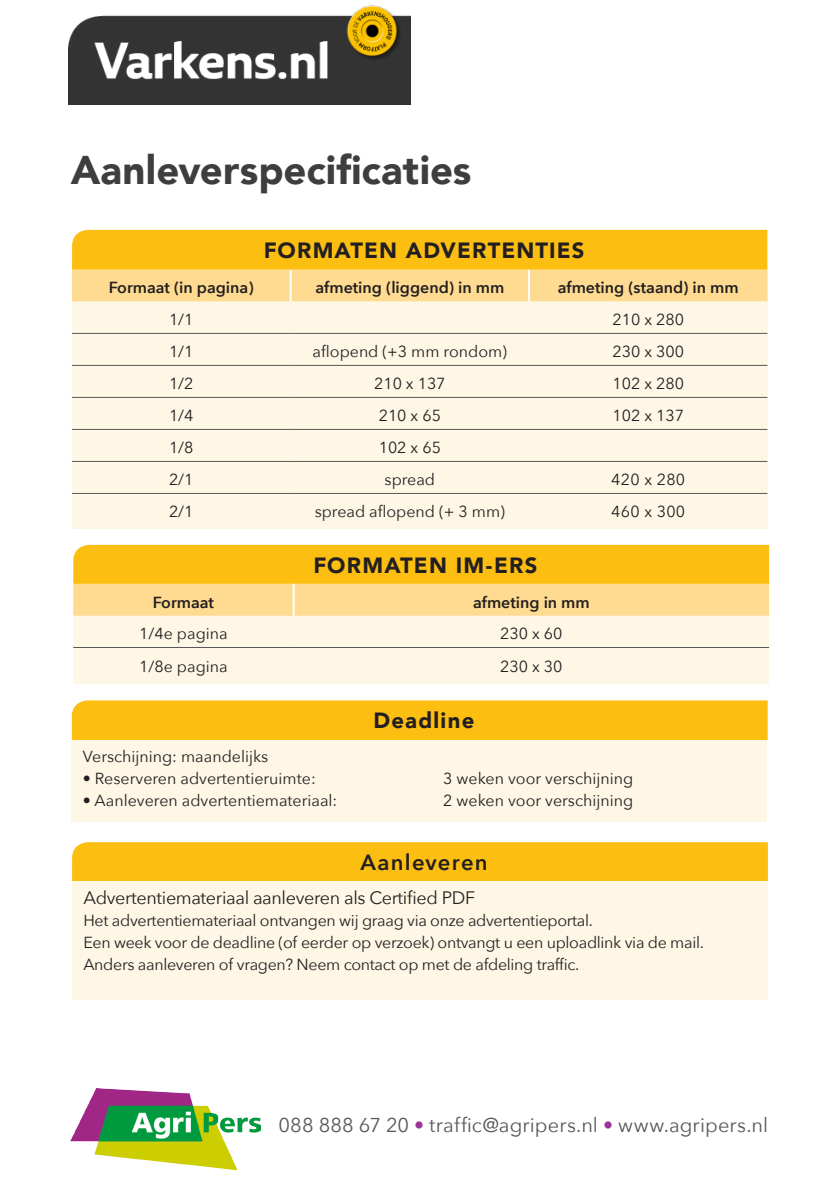
<style>
.page{position:relative;width:840px;height:1191px;background:#fff}
.page>*{position:absolute;margin:0;border:0;box-sizing:border-box;transform-origin:0 0}
.t1{font:900 40px "Avenir";letter-spacing:.005em;color:#3e3e3f}
.t2{font:900 22px "Avenir";letter-spacing:.055em;color:#231f20}
.t3{font:600 22px "Avenir Next";letter-spacing:.055em;color:#231f20}
.t4{font:20px "Avenir Next";letter-spacing:.01em;color:#57585a}
.t5{font:18px "Avenir Next";letter-spacing:-.02em;color:#231f20}
.t6{font:16px "Avenir Next";letter-spacing:-.005em;color:#231f20}
.t7{font:600 16px "Avenir Next";color:#231f20}
.s1{color:#9c3293}
</style>
<div class="page">
<div style="left:72px;top:269px;width:695px;height:260px;background:#fef7e6"></div>
<hr style="left:72px;top:333px;width:218px;height:1px;background:#57585a">
<hr style="left:290px;top:333px;width:238px;height:1px;background:#57585a">
<hr style="left:528px;top:333px;width:239px;height:1px;background:#57585a">
<hr style="left:72px;top:365px;width:218px;height:1px;background:#57585a">
<hr style="left:290px;top:365px;width:238px;height:1px;background:#57585a">
<hr style="left:528px;top:365px;width:239px;height:1px;background:#57585a">
<hr style="left:72px;top:397px;width:218px;height:1px;background:#57585a">
<hr style="left:290px;top:397px;width:238px;height:1px;background:#57585a">
<hr style="left:528px;top:397px;width:239px;height:1px;background:#57585a">
<hr style="left:72px;top:429px;width:218px;height:1px;background:#57585a">
<hr style="left:290px;top:429px;width:238px;height:1px;background:#57585a">
<hr style="left:528px;top:429px;width:239px;height:1px;background:#57585a">
<hr style="left:72px;top:461px;width:218px;height:1px;background:#57585a">
<hr style="left:290px;top:461px;width:238px;height:1px;background:#57585a">
<hr style="left:528px;top:461px;width:239px;height:1px;background:#57585a">
<hr style="left:72px;top:493px;width:218px;height:1px;background:#57585a">
<hr style="left:290px;top:493px;width:238px;height:1px;background:#57585a">
<hr style="left:528px;top:493px;width:239px;height:1px;background:#57585a">
<svg style="left:72px;top:230px;width:695px;height:71px;background:#fdcb4a"></svg>
<div style="left:73px;top:584px;width:695px;height:99px;background:#fef7e6"></div>
<svg style="left:73px;top:545px;width:695px;height:71px;background:#fdcb4c"></svg>
<hr style="left:292px;top:584px;width:2px;height:32px;background:#fff">
<hr style="left:73px;top:647px;width:220px;height:1px;background:#57585a">
<hr style="left:293px;top:647px;width:475px;height:1px;background:#57585a">
<div style="left:72px;top:700px;width:695px;height:40px;background:#fdbe12"></div>
<div style="left:71px;top:740px;width:696px;height:82px;background:#fef7e6"></div>
<div style="left:72px;top:842px;width:695px;height:38px;background:#fdbe12"></div>
<div style="left:72px;top:880px;width:695px;height:119px;background:#fef7e6"></div>
<img style="left:68px;top:5px;width:342px;height:99px">
<img style="left:71px;top:1089px;width:189px;height:80px">
<p class="t1" style="left:71px;top:135px;width:402px">Aanleverspecificaties</p>
<p class="t2" style="left:263px;top:231px;width:322px">FORMATEN ADVERTENTIES</p>
<p class="t7" style="left:109px;top:274px;width:146px">Formaat (in pagina)</p>
<p class="t7" style="left:315px;top:274px;width:190px">afmeting (liggend) in mm</p>
<p class="t7" style="left:557px;top:274px;width:182px">afmeting (staand) in mm</p>
<p class="t6" style="left:169px;top:306px;width:26px">1/1</p>
<p class="t6" style="left:612px;top:306px;width:73px">210 x 280</p>
<p class="t6" style="left:169px;top:338px;width:26px">1/1</p>
<p class="t6" style="left:312px;top:338px;width:196px">aflopend (+3 mm rondom)</p>
<p class="t6" style="left:612px;top:338px;width:73px">230 x 300</p>
<p class="t6" style="left:169px;top:370px;width:26px">1/2</p>
<p class="t6" style="left:374px;top:370px;width:73px">210 x 137</p>
<p class="t6" style="left:612px;top:370px;width:73px">102 x 280</p>
<p class="t6" style="left:169px;top:402px;width:26px">1/4</p>
<p class="t6" style="left:378px;top:402px;width:64px">210 x 65</p>
<p class="t6" style="left:612px;top:402px;width:73px">102 x 137</p>
<p class="t6" style="left:169px;top:434px;width:26px">1/8</p>
<p class="t6" style="left:378px;top:434px;width:64px">102 x 65</p>
<p class="t6" style="left:169px;top:466px;width:26px">2/1</p>
<p class="t6" style="left:384px;top:466px;width:52px">spread</p>
<p class="t6" style="left:611px;top:466px;width:75px">420 x 280</p>
<p class="t6" style="left:169px;top:498px;width:26px">2/1</p>
<p class="t6" style="left:314px;top:498px;width:192px">spread aflopend (+ 3 mm)</p>
<p class="t6" style="left:611px;top:498px;width:75px">460 x 300</p>
<p class="t2" style="left:313px;top:546px;width:225px">FORMATEN IM-ERS</p>
<p class="t7" style="left:153px;top:588px;width:63px">Formaat</p>
<p class="t7" style="left:473px;top:588px;width:118px">afmeting in mm</p>
<p class="t6" style="left:139px;top:620px;width:90px">1/4e pagina</p>
<p class="t6" style="left:500px;top:620px;width:64px">230 x 60</p>
<p class="t6" style="left:139px;top:652px;width:90px">1/8e pagina</p>
<p class="t6" style="left:500px;top:652px;width:64px">230 x 30</p>
<p class="t2" style="left:373px;top:701px;width:102px">Deadline</p>
<p class="t6" style="left:83px;top:743px;width:187px">Verschijning: maandelijks</p>
<p class="t6" style="left:83px;top:765px;width:234px">• Reserveren advertentieruimte:</p>
<p class="t6" style="left:443px;top:765px;width:191px">3 weken voor verschijning</p>
<p class="t6" style="left:83px;top:787px;width:256px">• Aanleveren advertentiemateriaal:</p>
<p class="t6" style="left:443px;top:787px;width:191px">2 weken voor verschijning</p>
<p class="t3" style="left:360px;top:843px;width:129px">Aanleveren</p>
<p class="t5" style="left:83px;top:883px;width:393px">Advertentiemateriaal aanleveren als Certified PDF</p>
<p class="t6" style="left:83px;top:907px;width:511px">Het advertentiemateriaal ontvangen wij graag via onze advertentieportal.</p>
<p class="t6" style="left:83px;top:929px;width:621px">Een week voor de deadline (of eerder op verzoek) ontvangt u een uploadlink via de mail.</p>
<p class="t6" style="left:83px;top:951px;width:497px">Anders aanleveren of vragen? Neem contact op met de afdeling traffic.</p>
<p class="t4" style="left:278px;top:1108px;width:491px">088 888 67 20 <span class="s1">•</span> traffic@agripers.nl <span class="s1">•</span> www.agripers.nl</p>
</div>
